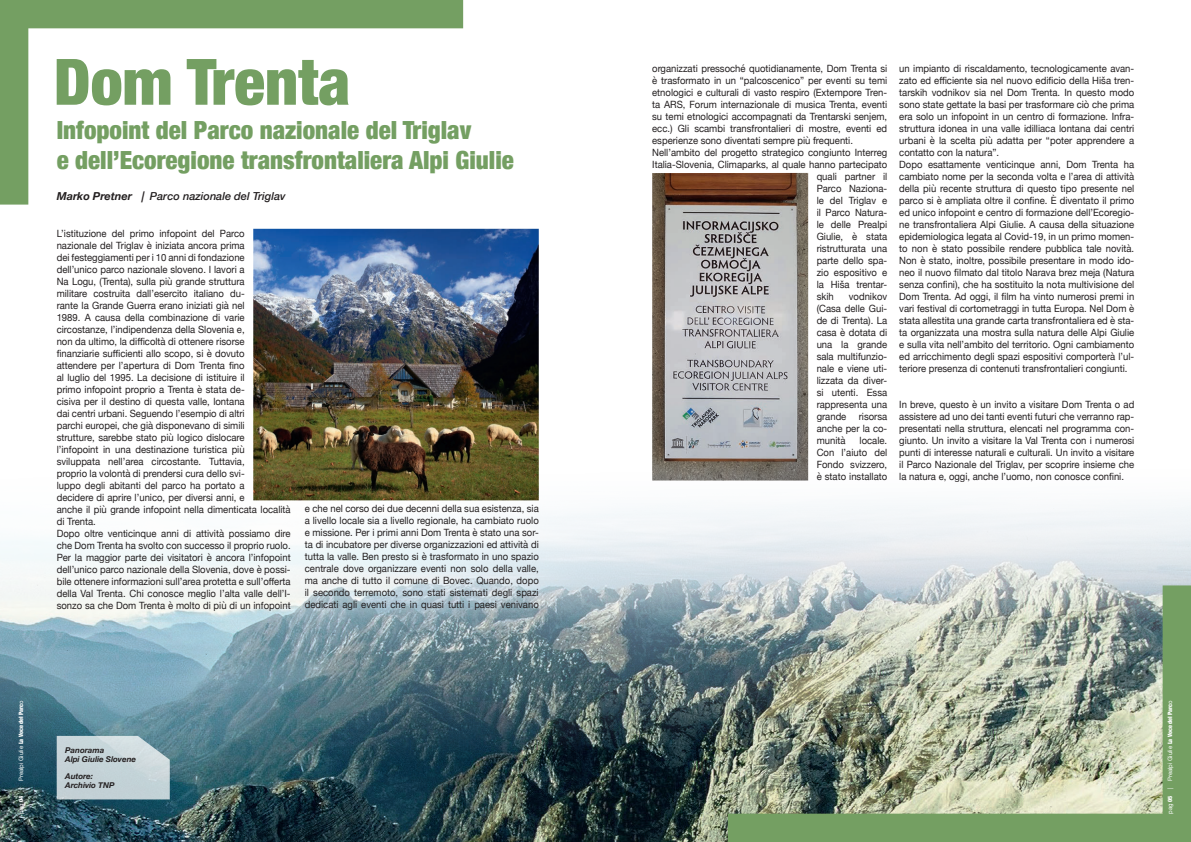
<style>
.page{position:relative;width:1191px;height:842px;background:#fff}
.page>*{position:absolute;margin:0;border:0;box-sizing:border-box;transform-origin:0 0}
.t1{font:900 condensed 64px "Helvetica Neue";color:#749f62}
.t2{font:900 condensed 25px "Helvetica Neue";color:#749f62}
.t3{font:italic 500 11px "Helvetica Neue";color:#231f20}
.t4{font:10px/12px "Helvetica Neue";color:#231f20;text-align:justify;scale:.95 1}
.t5{font:italic 700 8px "Helvetica Neue";color:#231f20}
.t6{font:6px "Helvetica Neue";color:#fff}
.s1{font-weight:700}
.s2{font-weight:900;font-stretch:condensed}
</style>
<div class="page">
<img style="left:0;top:451px;width:1191px;height:391px">
<svg style="left:57px;top:736px;width:113px;height:63px;background:#c1d0d5"></svg>
<img style="left:728px;top:585px;width:463px;height:257px">
<img style="left:253px;top:229px;width:286px;height:271px">
<img style="left:652px;top:173px;width:156px;height:307px">
<svg style="left:0;top:0;width:463px;height:205px"></svg>
<p class="t1" style="left:54px;top:29px;width:298px">Dom Trenta</p>
<p class="t2" style="left:57px;top:110px;width:416px">Infopoint del Parco nazionale del Triglav</p>
<p class="t2" style="left:57px;top:140px;width:458px">e dell’Ecoregione transfrontaliera Alpi Giulie</p>
<p class="t3" style="left:57px;top:186px;width:230px"><span class="s1">Marko Pretner |</span> Parco nazionale del Triglav</p>
<p class="t4" style="left:57px;top:228px;width:248px;text-align:left">L’istituzione del primo infopoint del Parco<br>nazionale del Triglav è iniziata ancora prima<br>dei festeggiamenti per i 10 anni di fondazione<br>dell’unico parco nazionale sloveno. I lavori a<br>Na Logu, (Trenta), sulla più grande struttura<br>militare costruita dall’esercito italiano du-<br>rante la Grande Guerra erano iniziati già nel<br>1989. A causa della combinazione di varie circostanze, l’indipendenza della Slovenia e,<br>non da ultimo, la difficoltà di ottenere risorse<br>finanziarie sufficienti allo scopo, si è dovuto<br>attendere per l’apertura di Dom Trenta fino<br>al luglio del 1995. La decisione di istituire il<br>primo infopoint proprio a Trenta è stata de-<br>cisiva per il destino di questa valle, lontana<br>dai centri urbani. Seguendo l’esempio di altri<br>parchi europei, che già disponevano di simili<br>strutture, sarebbe stato più logico dislocare<br>l’infopoint in una destinazione turistica più sviluppata nell’area circostante. Tuttavia,<br>proprio la volontà di prendersi cura dello svi-<br>luppo degli abitanti del parco ha portato a<br>decidere di aprire l’unico, per diversi anni, e<br>anche il più grande infopoint nella dimenticata località di Trenta.</p>
<p class="t4" style="left:57px;top:528px;width:248px">Dopo oltre venticinque anni di attività possiamo dire che Dom Trenta ha svolto con successo il proprio ruolo.<br>Per la maggior parte dei visitatori è ancora l’infopoint dell’unico parco nazionale della Slovenia, dove è possi&shy;bile ottenere informazioni sull’area protetta e sull’offerta della Val Trenta. Chi conosce meglio l’alta valle dell’I&shy;sonzo sa che Dom Trenta è molto di più di un infopoint</p>
<p class="t4" style="left:305px;top:503px;width:248px">e che nel corso dei due decenni della sua esistenza, sia a livello locale sia a livello regionale, ha cambiato ruolo e missione. Per i primi anni Dom Trenta è stato una sor&shy;ta di incubatore per diverse organizzazioni ed attività di tutta la valle. Ben presto si è trasformato in uno spazio centrale dove organizzare eventi non solo della valle, ma anche di tutto il comune di Bovec. Quando, dopo il secondo terremoto, sono stati sistemati degli spazi dedicati agli eventi che in quasi tutti i paesi venivano</p>
<p class="t6" style="left:17px;top:814px;width:115px;rotate:-90deg">pag <span class="s2">04</span> | Prealpi Giulie <span class="s2">La Voce del Parc</span>o</p>
<p class="t5" style="left:65px;top:744px;width:41px">Panorama</p>
<p class="t5" style="left:65px;top:753px;width:72px">Alpi Giulie Slovene</p>
<p class="t5" style="left:65px;top:770px;width:29px">Autore:</p>
<p class="t5" style="left:65px;top:779px;width:51px">Archivio TNP</p>
<p class="t4" style="left:652px;top:63px;width:249px">organizzati pressoché quotidianamente, Dom Trenta si è trasformato in un “palcoscenico” per eventi su temi etnologici e culturali di vasto respiro (Extempore Tren&shy;ta ARS, Forum internazionale di musica Trenta, eventi su temi etnologici accompagnati da Trentarski senjem, ecc.) Gli scambi transfrontalieri di mostre, eventi ed esperienze sono diventati sempre più frequenti.</p>
<p class="t4" style="left:652px;top:147px;width:249px">Nell’ambito del progetto strategico congiunto Interreg</p>
<p class="t4" style="left:652px;top:159px;width:249px">Italia-Slovenia, Climaparks, al quale hanno partecipato</p>
<p class="t4" style="left:816px;top:171px;width:76px">quali partner il</p>
<p class="t4" style="left:816px;top:183px;width:76px">Parco Naziona-</p>
<p class="t4" style="left:816px;top:195px;width:76px">le del Triglav e</p>
<p class="t4" style="left:816px;top:207px;width:76px">il Parco Natura-</p>
<p class="t4" style="left:816px;top:219px;width:76px">le delle Prealpi</p>
<p class="t4" style="left:816px;top:231px;width:76px">Giulie, è stata</p>
<p class="t4" style="left:816px;top:243px;width:76px">ristrutturata una</p>
<p class="t4" style="left:816px;top:255px;width:76px">parte dello spa-</p>
<p class="t4" style="left:816px;top:267px;width:76px">zio espositivo e</p>
<p class="t4" style="left:816px;top:279px;width:76px">la Hiša trentar-</p>
<p class="t4" style="left:816px;top:291px;width:19px">skih</p>
<p class="t4" style="left:816px;top:291px;width:76px;text-indent:32px">vodnikov (Casa delle Gui&shy;de di Trenta). La casa è dotata di una la grande sala multifunzio&shy;nale e viene uti&shy;lizzata da diver&shy;si utenti. Essa rappresenta una grande risorsa anche per la co&shy;munità</p>
<p class="t4" style="left:816px;top:435px;width:76px;text-indent:43px">locale.<br>Con l’aiuto del Fondo svizzero, è stato installato</p>
<p class="t4" style="left:899px;top:63px;width:249px">un impianto di riscaldamento, tecnologicamente avan&shy;zato ed efficiente sia nel nuovo edificio della Hiša tren&shy;tarskih vodnikov sia nel Dom Trenta. In questo modo sono state gettate la basi per trasformare ciò che prima era solo un infopoint in un centro di formazione. Infra&shy;struttura idonea in una valle idilliaca lontana dai centri urbani è la scelta più adatta per “poter apprendere a contatto con la natura”.</p>
<p class="t4" style="left:899px;top:159px;width:249px">Dopo esattamente venticinque anni, Dom Trenta ha cambiato nome per la seconda volta e l’area di attività della più recente struttura di questo tipo presente nel parco si è ampliata oltre il confine. È diventato il primo ed unico infopoint e centro di formazione dell’Ecoregio&shy;ne transfrontaliera Alpi Giulie. A causa della situazione epidemiologica legata al Covid-19, in un primo momen&shy;to non è stato possibile rendere pubblica tale novità.<br>Non è stato, inoltre, possibile presentare in modo ido&shy;neo il nuovo filmato dal titolo Narava brez meja (Natura senza confini), che ha sostituito la nota multivisione del Dom Trenta. Ad oggi, il film ha vinto numerosi premi in vari festival di cortometraggi in tutta Europa. Nel Dom è stata allestita una grande carta transfrontaliera ed è sta&shy;ta organizzata una mostra sulla natura delle Alpi Giulie e sulla vita nell’ambito del territorio. Ogni cambiamento ed arricchimento degli spazi espositivi comporterà l’ul&shy;teriore presenza di contenuti transfrontalieri congiunti.</p>
<p class="t4" style="left:899px;top:399px;width:249px">In breve, questo è un invito a visitare Dom Trenta o ad assistere ad uno dei tanti eventi futuri che verranno rap&shy;presentati nella struttura, elencati nel programma con&shy;giunto. Un invito a visitare la Val Trenta con i numerosi punti di interesse naturali e culturali. Un invito a visitare il Parco Nazionale del Triglav, per scoprire insieme che la natura e, oggi, anche l’uomo, non conosce confini.</p>
<p class="t6" style="left:1165px;top:814px;width:115px;rotate:-90deg">pag <span class="s2">05</span> | Prealpi Giulie <span class="s2">La Voce del Parc</span>o</p>
</div>
